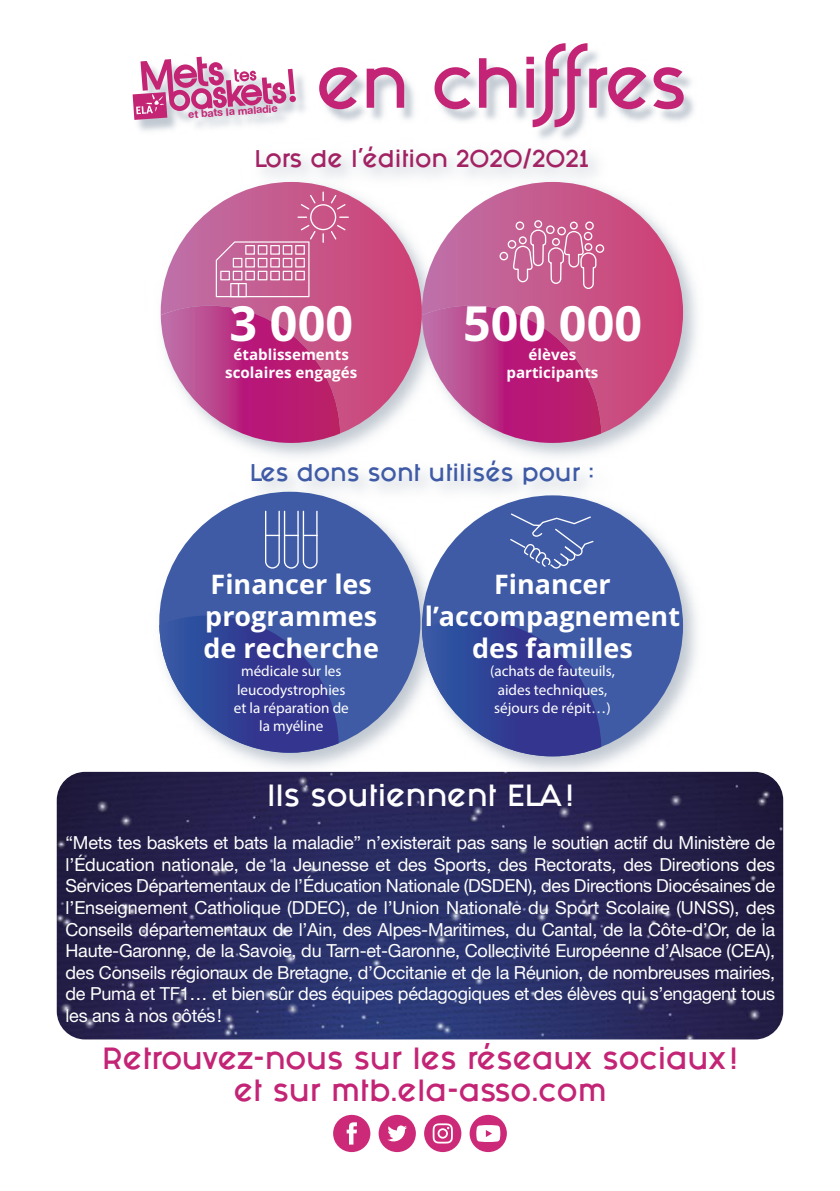
<style>
.page{position:relative;width:840px;height:1191px;background:#fff}
.page>*{position:absolute;margin:0;border:0;box-sizing:border-box;transform-origin:0 0}
.t1{font:60px "Fashion Fetish";letter-spacing:-.01em;color:#c32475}
.t2{font:700 48.4px "Open Sans";color:#fff}
.t3{font:700 27px/32.4px "Open Sans";color:#fff}
.t4{font:26px "Fashion Fetish";color:#c32475}
.t5{font:26px "Fashion Fetish";color:#fff}
.t6{font:20.6px "Fashion Fetish";color:#a22263}
.t7{font:20.6px "Fashion Fetish";color:#3f5ba6}
.t8{font:18px/21.6px "Helvetica Neue";letter-spacing:-.015em;color:#fff;text-align:justify}
.t9{font:600 15.2px/18.2px "Open Sans";color:#fff;text-align:center}
.t10{font:700 15.2px/18.2px "Open Sans";color:#fff;text-align:center}
.t11{font:700 10.6px "Helvetica Neue";color:#c32474}
</style>
<div class="page">
<div style="left:333px;top:1114px;width:37px;height:38px;background:#cc2a78;border-radius:50%"></div>
<svg style="left:346px;top:1122px;width:11px;height:22px"></svg>
<div style="left:378px;top:1114px;width:37px;height:38px;background:#cc2a78;border-radius:50%"></div>
<div style="left:424px;top:1114px;width:37px;height:38px;background:#cc2a78;border-radius:50%"></div>
<svg style="left:387px;top:1125px;width:20px;height:16px"></svg>
<svg style="left:432px;top:1123px;width:20px;height:20px"></svg>
<div style="left:469px;top:1114px;width:37px;height:38px;background:#cc2a78;border-radius:50%"></div>
<svg style="left:476px;top:1125px;width:24px;height:17px"></svg>
<img style="left:324px;top:51px;width:370px;height:87px">
<img style="left:57px;top:772px;width:725px;height:267px;border-radius:28px">
<img style="left:63px;top:138px;width:714px;height:644px">
<svg style="left:161px;top:182px;width:260px;height:261px"></svg>
<img style="left:161px;top:306px;width:179px;height:137px">
<svg style="left:421px;top:182px;width:261px;height:261px"></svg>
<img style="left:421px;top:306px;width:180px;height:137px">
<svg style="left:159px;top:492px;width:261px;height:260px;background:#3a51a0"></svg>
<div style="left:421px;top:495px;width:261px;height:261px;background:#3f5ba6;border-radius:50%"></div>
<svg style="left:421px;top:619px;width:180px;height:138px"></svg>
<svg style="left:499px;top:220px;width:105px;height:69px;background:#cd6f9b"></svg>
<svg style="left:510px;top:513px;width:83px;height:55px"></svg>
<svg style="left:265px;top:511px;width:52px;height:57px;background:#5f76b4"></svg>
<svg style="left:216px;top:191px;width:132px;height:106px;background:#cc6d9a"></svg>
<img style="left:130px;top:56px;width:186px;height:86px">
<div style="left:289px;top:96px;width:7px;height:6px;background:#c32474;border-radius:50%"></div>
<svg style="left:132px;top:57px;width:162px;height:63px"></svg>
<p class="t11" style="left:188px;top:111px;width:91px;rotate:-4deg">et bats la maladie</p>
<p class="t1" style="left:316px;top:72px;width:372px">en chiffres</p>
<p class="t6" style="left:254px;top:148px;width:336px">Lors de l’édition 2O2O/2O21</p>
<h2 class="t2" style="left:229px;top:304px;width:125px">3 000</h2>
<p class="t10" style="left:225px;top:346px;width:134px">établissements scolaires engagés</p>
<h2 class="t2" style="left:463px;top:304px;width:180px">500 000</h2>
<p class="t10" style="left:506px;top:346px;width:94px">élèves participants</p>
<p class="t7" style="left:249px;top:461px;width:346px">Les dons sont utilisés pour :</p>
<h3 class="t3" style="left:203px;top:570px;width:177px">Financer les programmes de recherche</h3>
<p class="t9" style="left:234px;top:662px;width:116px">médicale sur les leucodystrophies et la réparation de la myéline</p>
<h3 class="t3" style="left:424px;top:570px;width:256px;text-align:center">Financer l’accompagnement des familles</h3>
<p class="t9" style="left:490px;top:662px;width:126px;text-align:left">(achats de fauteuils, aides techniques, séjours de répit…)</p>
<p class="t5" style="left:267px;top:790px;width:308px">Ils soutiennent ELA!</p>
<p class="t8" style="left:65px;top:833px;width:710px">“Mets tes baskets et bats la maladie” n’existerait pas sans le soutien actif du Ministère de l’Éducation nationale, de la Jeunesse et des Sports, des Rectorats, des Directions des Services Départementaux de l’Éducation Nationale (DSDEN), des Directions Diocésaines de l’Enseignement Catholique (DDEC), de l’Union Nationale du Sport Scolaire (UNSS), des Conseils départementaux de l’Ain, des Alpes-Maritimes, du Cantal, de la Côte-d’Or, de la Haute-Garonne, de la Savoie, du Tarn-et-Garonne, Collectivité Européenne d’Alsace (CEA), des Conseils régionaux de Bretagne, d’Occitanie et de la Réunion, de nombreuses mairies, de Puma et TF1… et bien sûr des équipes pédagogiques et des élèves qui s’engagent tous les ans à nos côtés!</p>
<p class="t4" style="left:102px;top:1053px;width:637px">Retrouvez-nous sur les réseaux sociaux!</p>
<p class="t4" style="left:233px;top:1085px;width:374px">et sur mtb.ela-asso.com</p>
</div>
